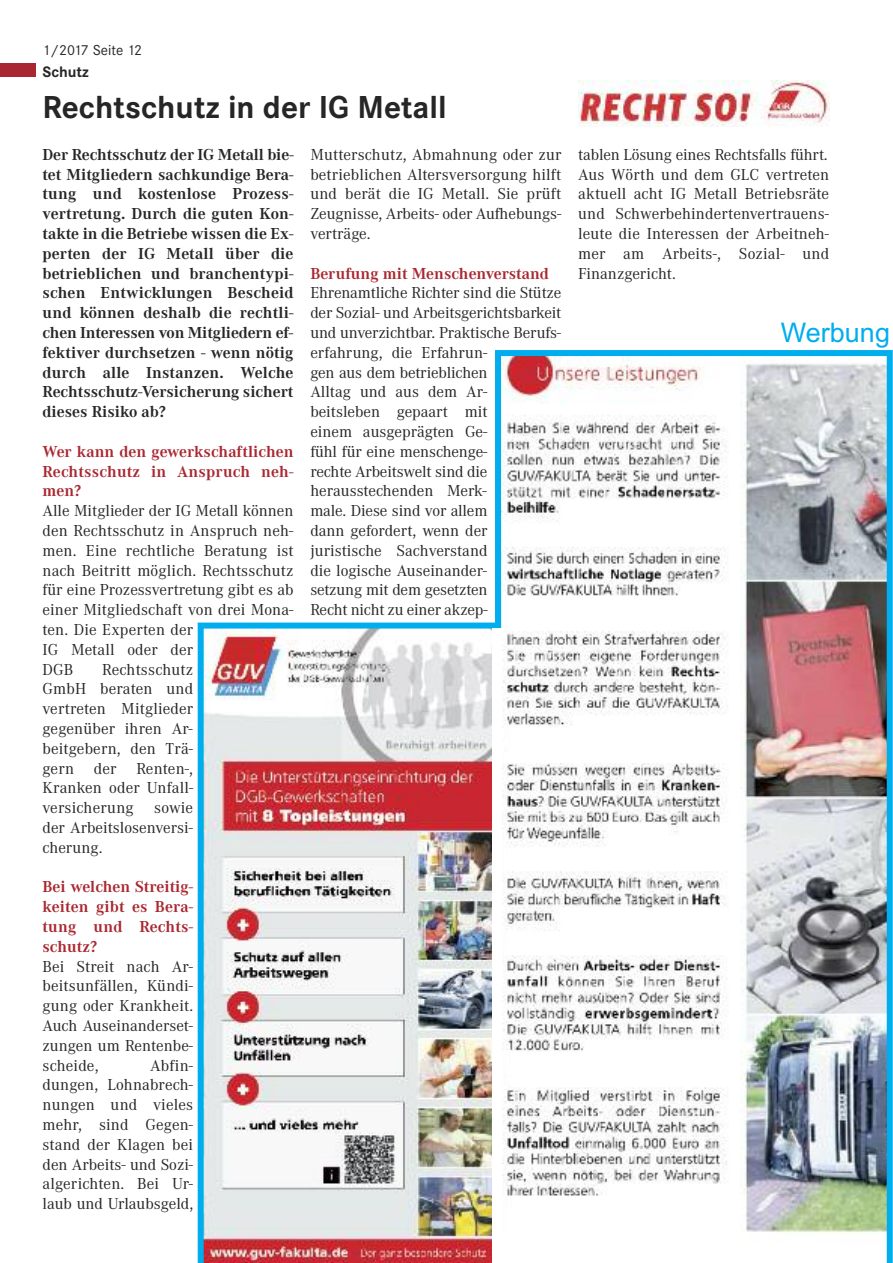
<style>
.page{position:relative;width:893px;height:1263px;background:#fff}
.page>*{position:absolute;margin:0;border:0;box-sizing:border-box;transform-origin:0 0}
.t1{font:700 33px "Corporate S";color:#272627}
.t2{font:27px "Arial";color:#00aded}
.t3{font:16.5px/19.8px "Corporate A";color:#272627;text-align:justify}
.t4{font:700 16.5px/19.8px "Corporate A";color:#272627;text-align:justify}
.t5{font:700 16.5px/19.8px "Corporate A";color:#a92730;text-align:justify}
.t6{font:700 15.75px "Corporate S";color:#272627}
.t7{font:15px "Corporate S";letter-spacing:-.005em;color:#272627}
</style>
<div class="page">
<div style="left:0;top:64px;width:36px;height:13px;background:#a92730"></div>
<img style="left:198px;top:622px;width:297px;height:641px">
<img style="left:495px;top:350px;width:398px;height:913px">
<img style="left:578px;top:80px;width:251px;height:47px">
<div style="left:492px;top:629px;width:10px;height:634px;background:#fff"></div>
<p class="t7" style="left:43px;top:41px;width:101px">1/2017 Seite 12</p>
<p class="t6" style="left:43px;top:62px;width:48px">Schutz</p>
<h1 class="t1" style="left:43px;top:87px;width:406px">Rechtschutz in der IG Metall</h1>
<p class="t4" style="left:43px;top:144px;width:253px">Der Rechtsschutz der IG Metall bie&shy;tet Mitgliedern sachkundige Bera&shy;tung und kostenlose Prozess&shy;vertretung. Durch die guten Kon&shy;takte in die Betriebe wissen die Ex&shy;perten der IG Metall über die betrieblichen und branchentypi&shy;schen Entwicklungen Bescheid und können deshalb die rechtli&shy;chen Interessen von Mitgliedern ef&shy;fektiver durchsetzen - wenn nötig durch alle Instanzen. Welche Rechtsschutz-Versicherung sichert dieses Risiko ab?</p>
<p class="t5" style="left:43px;top:441px;width:253px">Wer kann den gewerkschaftlichen Rechtsschutz in Anspruch neh&shy;men?</p>
<p class="t3" style="left:43px;top:501px;width:253px;text-align:left">Alle Mitglieder der IG Metall können den Rechtsschutz in Anspruch neh&shy;men. Eine rechtliche Beratung ist nach Beitritt möglich. Rechtsschutz für eine Prozessvertretung gibt es ab einer Mitgliedschaft von drei Mona&shy;ten. Die Experten der<br>IG Metall oder der<br>DGB</p>
<p class="t3" style="left:310px;top:144px;width:253px">Mutterschutz, Abmahnung oder zur betrieblichen Altersversorgung hilft und berät die IG Metall. Sie prüft Zeugnisse, Arbeits- oder Aufhebungs&shy;verträge.</p>
<p class="t5" style="left:310px;top:263px;width:240px">Berufung mit Menschenverstand</p>
<p class="t3" style="left:310px;top:283px;width:253px;text-align:left">Ehrenamtliche Richter sind die Stütze der Sozial- und Arbeitsgerichtsbarkeit und unverzichtbar. Praktische Berufs&shy;erfahrung, die Erfahrun-<br>gen aus dem betrieblichen<br>Alltag und aus dem Ar-<br>beitsleben gepaart mit<br>einem ausgeprägten Ge-<br>fühl für eine menschenge-<br>rechte Arbeitswelt sind die herausstechenden Merk-<br>male. Diese sind vor allem<br>dann gefordert, wenn der juristische Sachverstand<br>die logische Auseinander-<br>setzung mit dem gesetzten<br>Recht nicht zu einer akzep-</p>
<p class="t3" style="left:43px;top:659px;width:152px;text-indent:60px">Rechtsschutz GmbH beraten und vertreten Mitglieder gegenüber ihren Ar&shy;beitgebern, den Trä&shy;gern der Renten-, Kranken oder Unfall&shy;versicherung</p>
<p class="t3" style="left:43px;top:798px;width:152px;text-indent:112px">sowie der Arbeitslosenversi&shy;cherung.</p>
<p class="t5" style="left:43px;top:877px;width:152px">Bei welchen Streitig&shy;keiten gibt es Bera&shy;tung und Rechts&shy;schutz?</p>
<p class="t3" style="left:43px;top:956px;width:152px">Bei Streit nach Ar&shy;beitsunfällen, Kündi&shy;gung oder Krankheit.<br>Auch Auseinanderset&shy;zungen um Rentenbe&shy;scheide,</p>
<p class="t3" style="left:43px;top:1055px;width:152px;text-indent:108px">Abfin&shy;dungen, Lohnabrech&shy;nungen und vieles mehr, sind Gegen&shy;stand der Klagen bei den Arbeits- und Sozi&shy;algerichten. Bei Ur&shy;laub und Urlaubsgeld,</p>
<p class="t3" style="left:578px;top:144px;width:253px">tablen Lösung eines Rechtsfalls führt.<br>Aus Wörth und dem GLC vertreten aktuell acht IG Metall Betriebsräte und Schwerbehindertenvertrauens&shy;leute die Interessen der Arbeitneh&shy;mer am Arbeits-, Sozial- und Finanzgericht.</p>
<h2 class="t2" style="left:781px;top:316px;width:111px">Werbung</h2>
</div>
